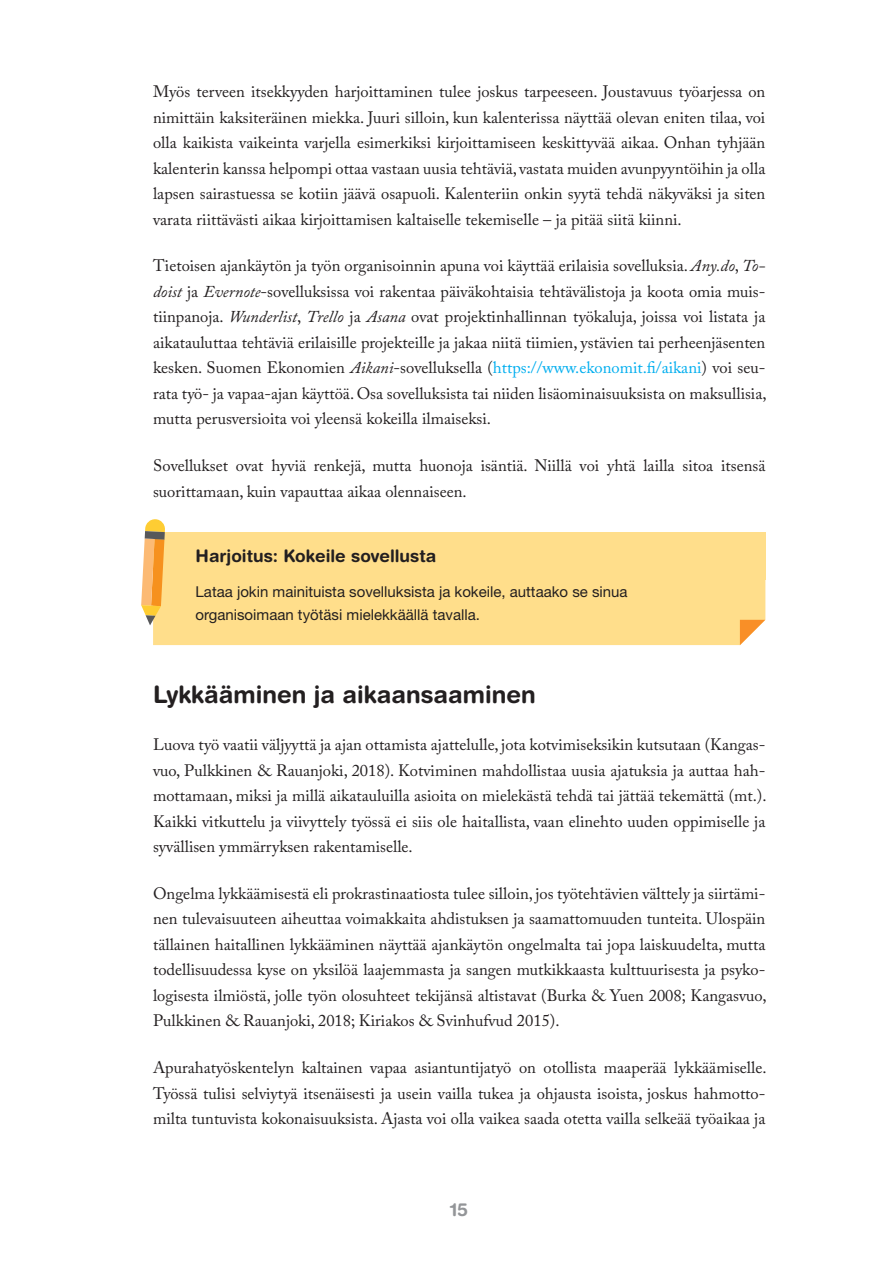
<style>
.page{position:relative;width:893px;height:1263px;background:#fff}
.page>*{position:absolute;margin:0;border:0;box-sizing:border-box;transform-origin:0 0}
.OTS_2{font:700 24px "Helvetica Rounded LT Std";color:#231f20}
.t1{font:700 18px "Helvetica Rounded LT Std";color:#939598}
.HARJOISTUS_otsikko{font:700 17.25px "Helvetica Rounded LT Std";color:#231f20}
.LEIPA{font:16.5px/25.5px "Adobe Caslon Pro";color:#231f20;text-align:justify}
.HARJOITUS_leipa{font:15px/22.5px "Helvetica Neue LT Std";color:#231f20}
.s1{font-style:italic}
.s2{color:#00aeef}
</style>
<div class="page">
<svg style="left:141px;top:519px;width:624px;height:126px;background:#fedf95"></svg>
<p class="LEIPA" style="left:153px;top:79px;width:614px">Myös terveen itsekkyyden harjoittaminen tulee joskus tarpeeseen. Joustavuus työarjessa on nimittäin kaksiteräinen miekka. Juuri silloin, kun kalenterissa näyttää olevan eniten tilaa, voi olla kaikista vaikeinta varjella esimerkiksi kirjoittamiseen keskittyvää aikaa. Onhan tyhjään kalenterin kanssa helpompi ottaa vastaan uusia tehtäviä, vastata muiden avunpyyntöihin ja olla lapsen sairastuessa se kotiin jäävä osapuoli. Kalenteriin onkin syytä tehdä näkyväksi ja siten varata riittävästi aikaa kirjoittamisen kaltaiselle tekemiselle – ja pitää siitä kiinni.</p>
<p class="LEIPA" style="left:153px;top:253px;width:615px">Tietoisen ajankäytön ja työn organisoinnin apuna voi käyttää erilaisia sovelluksia. <span class="s1">Any.do</span>, <span class="s1">To&shy;doist</span> ja <span class="s1">Evernote</span>-sovelluksissa voi rakentaa päiväkohtaisia tehtävälistoja ja koota omia muis&shy;tiinpanoja. <span class="s1">Wunderlist</span>, <span class="s1">Trello</span> ja <span class="s1">Asana</span> ovat projektinhallinnan työkaluja, joissa voi listata ja aikatauluttaa tehtäviä erilaisille projekteille ja jakaa niitä tiimien, ystävien tai perheenjäsenten kesken. Suomen Ekonomien <span class="s1">Aikani</span>-sovelluksella (<span class="s2">https://www.ekonomit.fi/aikani</span>) voi seu&shy;rata työ- ja vapaa-ajan käyttöä. Osa sovelluksista tai niiden lisäominaisuuksista on maksullisia, mutta perusversioita voi yleensä kokeilla ilmaiseksi.</p>
<p class="LEIPA" style="left:153px;top:453px;width:614px">Sovellukset ovat hyviä renkejä, mutta huonoja isäntiä. Niillä voi yhtä lailla sitoa itsensä suorittamaan, kuin vapauttaa aikaa olennaiseen.</p>
<p class="HARJOISTUS_otsikko" style="left:196px;top:545px;width:242px">Harjoitus: Kokeile sovellusta</p>
<p class="HARJOITUS_leipa" style="left:196px;top:580px;width:434px">Lataa jokin mainituista sovelluksista ja kokeile, auttaako se sinua organisoimaan työtäsi mielekkäällä tavalla.</p>
<p class="OTS_2" style="left:153px;top:680px;width:384px">Lykkääminen ja aikaansaaminen</p>
<p class="LEIPA" style="left:153px;top:732px;width:615px">Luova työ vaatii väljyyttä ja ajan ottamista ajattelulle, jota kotvimiseksikin kutsutaan (Kangas&shy;vuo, Pulkkinen &amp; Rauanjoki, 2018). Kotviminen mahdollistaa uusia ajatuksia ja auttaa hah&shy;mottamaan, miksi ja millä aikatauluilla asioita on mielekästä tehdä tai jättää tekemättä (mt.).<br>Kaikki vitkuttelu ja viivyttely työssä ei siis ole haitallista, vaan elinehto uuden oppimiselle ja syvällisen ymmärryksen rakentamiselle.</p>
<p class="LEIPA" style="left:153px;top:880px;width:615px">Ongelma lykkäämisestä eli prokrastinaatiosta tulee silloin, jos työtehtävien välttely ja siirtämi&shy;nen tulevaisuuteen aiheuttaa voimakkaita ahdistuksen ja saamattomuuden tunteita. Ulospäin tällainen haitallinen lykkääminen näyttää ajankäytön ongelmalta tai jopa laiskuudelta, mutta todellisuudessa kyse on yksilöä laajemmasta ja sangen mutkikkaasta kulttuurisesta ja psyko&shy;logisesta ilmiöstä, jolle työn olosuhteet tekijänsä altistavat (Burka &amp; Yuen 2008; Kangasvuo, Pulkkinen &amp; Rauanjoki, 2018; Kiriakos &amp; Svinhufvud 2015).</p>
<p class="LEIPA" style="left:153px;top:1055px;width:615px">Apurahatyöskentelyn kaltainen vapaa asiantuntijatyö on otollista maaperää lykkäämiselle.<br>Työssä tulisi selviytyä itsenäisesti ja usein vailla tukea ja ohjausta isoista, joskus hahmotto&shy;milta tuntuvista kokonaisuuksista. Ajasta voi olla vaikea saada otetta vailla selkeää työaikaa ja</p>
<p class="t1" style="left:450px;top:1199px;width:20px">15</p>
</div>
